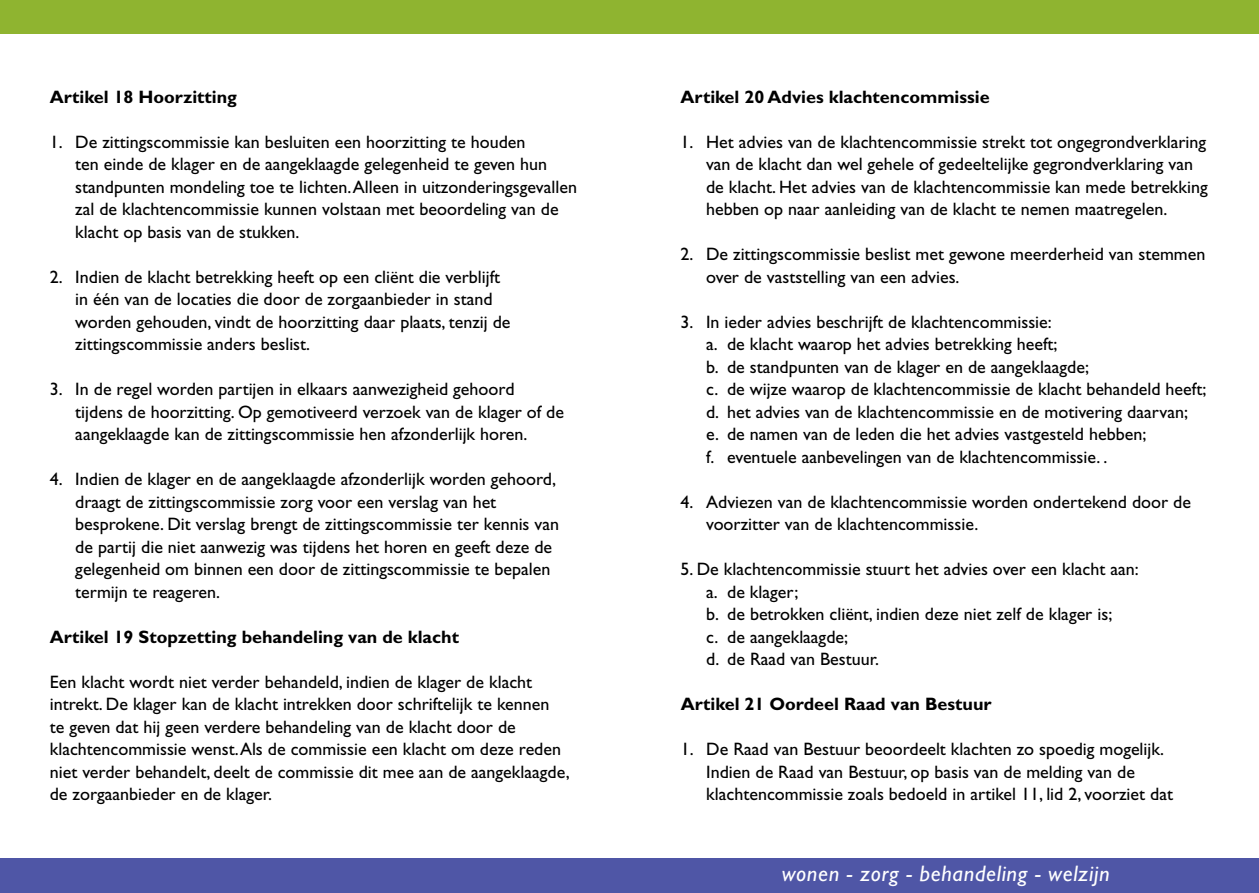
<style>
.page{position:relative;width:1259px;height:893px;background:#fff}
.page>*{position:absolute;margin:0;border:0;box-sizing:border-box;transform-origin:0 0}
.t1{font:italic 22.5px "Gill Sans Std";letter-spacing:.03em;color:#fff}
.t2{font:18px/22.5px "Gill Sans Std";color:#000}
.t3{font:700 18px "Gill Sans Std";color:#000}
</style>
<div class="page">
<div style="left:0;top:0;width:1259px;height:34px;background:#8fb430"></div>
<div style="left:0;top:859px;width:1259px;height:34px;background:#4f56a6"></div>
<p class="t3" style="left:50px;top:86px;width:189px">Artikel 18 Hoorzitting</p>
<p class="t2" style="left:75px;top:130px;width:503px;text-indent:-26px">1. De zittingscommissie kan besluiten een hoorzitting te houden<br>ten einde de klager en de aangeklaagde gelegenheid te geven hun standpunten mondeling toe te lichten. Alleen in uitzonderingsgevallen zal de klachtencommissie kunnen volstaan met beoordeling van de klacht op basis van de stukken.</p>
<p class="t2" style="left:75px;top:265px;width:437px;text-indent:-26px">2. Indien de klacht betrekking heeft op een cliënt die verblijft in één van de locaties die door de zorgaanbieder in stand worden gehouden, vindt de hoorzitting daar plaats, tenzij de zittingscommissie anders beslist.</p>
<p class="t2" style="left:75px;top:378px;width:490px;text-indent:-26px">3. In de regel worden partijen in elkaars aanwezigheid gehoord tijdens de hoorzitting. Op gemotiveerd verzoek van de klager of de aangeklaagde kan de zittingscommissie hen afzonderlijk horen.</p>
<p class="t2" style="left:75px;top:468px;width:485px;text-indent:-26px">4. Indien de klager en de aangeklaagde afzonderlijk worden gehoord, draagt de zittingscommissie zorg voor een verslag van het besprokene. Dit verslag brengt de zittingscommissie ter kennis van de partij die niet aanwezig was tijdens het horen en geeft deze de gelegenheid om binnen een door de zittingscommissie te bepalen termijn te reageren.</p>
<p class="t3" style="left:50px;top:626px;width:411px">Artikel 19 Stopzetting behandeling van de klacht</p>
<p class="t2" style="left:50px;top:670px;width:521px">Een klacht wordt niet verder behandeld, indien de klager de klacht intrekt. De klager kan de klacht intrekken door schriftelijk te kennen<br>te geven dat hij geen verdere behandeling van de klacht door de klachtencommissie wenst. Als de commissie een klacht om deze reden niet verder behandelt, deelt de commissie dit mee aan de aangeklaagde, de zorgaanbieder en de klager.</p>
<p class="t3" style="left:680px;top:86px;width:311px">Artikel 20 Advies klachtencommissie</p>
<p class="t2" style="left:706px;top:130px;width:503px;text-indent:-26px">1. Het advies van de klachtencommissie strekt tot ongegrondverklaring van de klacht dan wel gehele of gedeeltelijke gegrondverklaring van de klacht. Het advies van de klachtencommissie kan mede betrekking hebben op naar aanleiding van de klacht te nemen maatregelen.</p>
<p class="t2" style="left:706px;top:243px;width:501px;text-indent:-26px">2. De zittingscommissie beslist met gewone meerderheid van stemmen over de vaststelling van een advies.</p>
<p class="t2" style="left:706px;top:310px;width:502px;text-indent:-26px">3. In ieder advies beschrijft de klachtencommissie:<br>a. de klacht waarop het advies betrekking heeft;<br>b. de standpunten van de klager en de aangeklaagde;<br>c. de wijze waarop de klachtencommissie de klacht behandeld heeft; d. het advies van de klachtencommissie en de motivering daarvan;<br>e. de namen van de leden die het advies vastgesteld hebben;<br>f. eventuele aanbevelingen van de klachtencommissie. .</p>
<p class="t2" style="left:706px;top:490px;width:486px;text-indent:-26px">4. Adviezen van de klachtencommissie worden ondertekend door de voorzitter van de klachtencommissie.</p>
<p class="t2" style="left:706px;top:558px;width:434px;text-indent:-26px">5. De klachtencommissie stuurt het advies over een klacht aan: a. de klager;<br>b. de betrokken cliënt, indien deze niet zelf de klager is;<br>c. de aangeklaagde;<br>d. de Raad van Bestuur.</p>
<p class="t3" style="left:680px;top:693px;width:312px">Artikel 21 Oordeel Raad van Bestuur</p>
<p class="t2" style="left:706px;top:738px;width:468px;text-indent:-26px">1. De Raad van Bestuur beoordeelt klachten zo spoedig mogelijk.<br>Indien de Raad van Bestuur, op basis van de melding van de klachtencommissie zoals bedoeld in artikel 11, lid 2, voorziet dat</p>
<p class="t1" style="left:781px;top:861px;width:329px">wonen - zorg - behandeling - welzijn</p>
</div>
